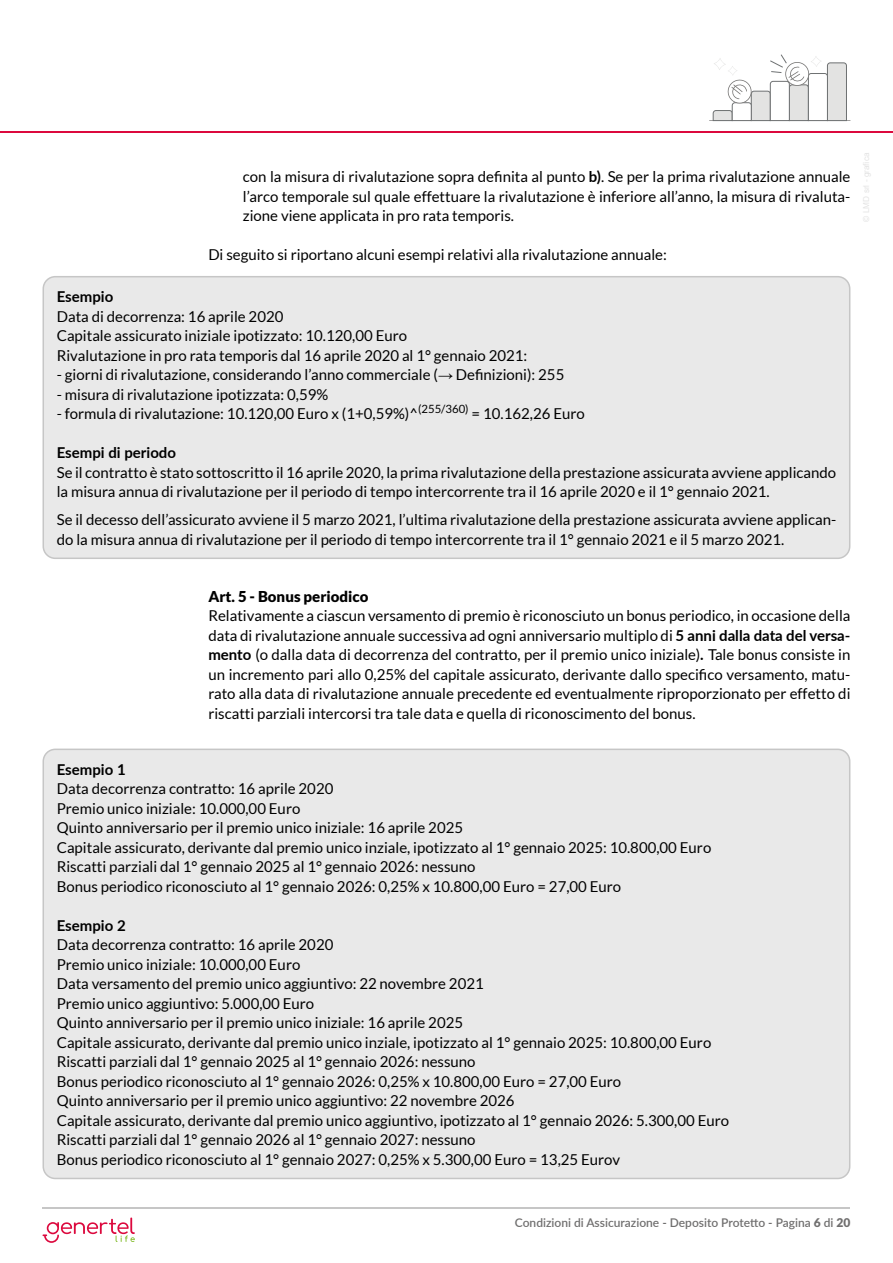
<style>
.page{position:relative;width:893px;height:1263px;background:#fff}
.page>*{position:absolute;margin:0;border:0;box-sizing:border-box;transform-origin:0 0}
.t1{font:15px/19.5px "Lato";color:#000}
.t2{font:700 15px "Lato";color:#000}
.t3{font:900 15px "Lato";color:#000}
.t4{font:600 12px "Lato";color:#706f6f}
.s1{font-weight:700}
.s2{font-family:"Arial"}
.s3{font-weight:900}
</style>
<div class="page">
<hr style="left:43px;top:1208px;width:807px;height:1px;background:#c6c6c6">
<hr style="left:0;top:132px;width:893px;height:1px;background:#dc093e">
<svg style="left:709px;top:54px;width:141px;height:67px"></svg>
<svg style="left:43px;top:1217px;width:92px;height:26px"></svg>
<div style="left:43px;top:277px;width:807px;height:281px;background:#e9e9e9;border-radius:12px"></div>
<div style="left:43px;top:276px;width:807px;height:283px;border:2px solid #c6c6c6;border-radius:12px"></div>
<div style="left:43px;top:749px;width:807px;height:429px;background:#e9e9e9;border-radius:12px"></div>
<div style="left:43px;top:748px;width:807px;height:431px;border:2px solid #c6c6c6;border-radius:12px"></div>
<p class="t1" style="left:243px;top:167px;width:609px;text-align:justify">con la misura di rivalutazione sopra definita al punto <span class="s1">b)</span>. Se per la prima rivalutazione annuale l’arco temporale sul quale effettuare la rivalutazione è inferiore all’anno, la misura di rivaluta&shy;zione viene applicata in pro rata temporis.</p>
<p class="t1" style="left:208px;top:245px;width:460px">Di seguito si riportano alcuni esempi relativi alla rivalutazione annuale:</p>
<p class="t2" style="left:57px;top:286px;width:58px">Esempio</p>
<p class="t1" style="left:57px;top:306px;width:472px">Data di decorrenza: 16 aprile 2020<br>Capitale assicurato iniziale ipotizzato: 10.120,00 Euro<br>Rivalutazione in pro rata temporis dal 16 aprile 2020 al 1° gennaio 2021:</p>
<p class="t1" style="left:57px;top:365px;width:509px">- giorni di rivalutazione, considerando l’anno commerciale (<span class="s2">→</span> Definizioni): 255</p>
<p class="t1" style="left:57px;top:384px;width:273px">- misura di rivalutazione ipotizzata: 0,59%</p>
<p class="t1" style="left:57px;top:404px;width:530px">- formula di rivalutazione: 10.120,00 Euro x (1+0,59%)^<sup>(255/360)</sup> = 10.162,26 Euro</p>
<p class="t2" style="left:57px;top:442px;width:121px">Esempi di periodo</p>
<p class="t1" style="left:57px;top:462px;width:781px">Se il contratto è stato sottoscritto il 16 aprile 2020, la prima rivalutazione della prestazione assicurata avviene applicando la misura annua di rivalutazione per il periodo di tempo intercorrente tra il 16 aprile 2020 e il 1° gennaio 2021.</p>
<p class="t1" style="left:57px;top:510px;width:781px">Se il decesso dell’assicurato avviene il 5 marzo 2021, l’ultima rivalutazione della prestazione assicurata avviene applican&shy;do la misura annua di rivalutazione per il periodo di tempo intercorrente tra il 1° gennaio 2021 e il 5 marzo 2021.</p>
<p class="t3" style="left:208px;top:587px;width:162px">Art. 5 - Bonus periodico</p>
<p class="t1" style="left:208px;top:606px;width:644px;text-align:justify">Relativamente a ciascun versamento di premio è riconosciuto un bonus periodico, in occasione della data di rivalutazione annuale successiva ad ogni anniversario multiplo di <span class="s1">5 anni dalla data del versa&shy;mento</span> (o dalla data di decorrenza del contratto, per il premio unico iniziale)<span class="s1">.</span> Tale bonus consiste in un incremento pari allo 0,25% del capitale assicurato, derivante dallo specifico versamento, matu&shy;rato alla data di rivalutazione annuale precedente ed eventualmente riproporzionato per effetto di riscatti parziali intercorsi tra tale data e quella di riconoscimento del bonus.</p>
<p class="t2" style="left:57px;top:758px;width:70px">Esempio 1</p>
<p class="t1" style="left:57px;top:779px;width:656px">Data decorrenza contratto: 16 aprile 2020<br>Premio unico iniziale: 10.000,00 Euro<br>Quinto anniversario per il premio unico iniziale: 16 aprile 2025<br>Capitale assicurato, derivante dal premio unico inziale, ipotizzato al 1° gennaio 2025: 10.800,00 Euro Riscatti parziali dal 1° gennaio 2025 al 1° gennaio 2026: nessuno<br>Bonus periodico riconosciuto al 1° gennaio 2026: 0,25% x 10.800,00 Euro = 27,00 Euro</p>
<p class="t2" style="left:57px;top:914px;width:70px">Esempio 2</p>
<p class="t1" style="left:57px;top:935px;width:674px">Data decorrenza contratto: 16 aprile 2020<br>Premio unico iniziale: 10.000,00 Euro<br>Data versamento del premio unico aggiuntivo: 22 novembre 2021<br>Premio unico aggiuntivo: 5.000,00 Euro<br>Quinto anniversario per il premio unico iniziale: 16 aprile 2025<br>Capitale assicurato, derivante dal premio unico inziale, ipotizzato al 1° gennaio 2025: 10.800,00 Euro Riscatti parziali dal 1° gennaio 2025 al 1° gennaio 2026: nessuno<br>Bonus periodico riconosciuto al 1° gennaio 2026: 0,25% x 10.800,00 Euro = 27,00 Euro<br>Quinto anniversario per il premio unico aggiuntivo: 22 novembre 2026<br>Capitale assicurato, derivante dal premio unico aggiuntivo, ipotizzato al 1° gennaio 2026: 5.300,00 Euro Riscatti parziali dal 1° gennaio 2026 al 1° gennaio 2027: nessuno<br>Bonus periodico riconosciuto al 1° gennaio 2027: 0,25% x 5.300,00 Euro = 13,25 Eurov</p>
<p class="t4" style="left:515px;top:1214px;width:337px">Condizioni di Assicurazione - Deposito Protetto - Pagina <span class="s3">6</span> di <span class="s3">20</span></p>
</div>
